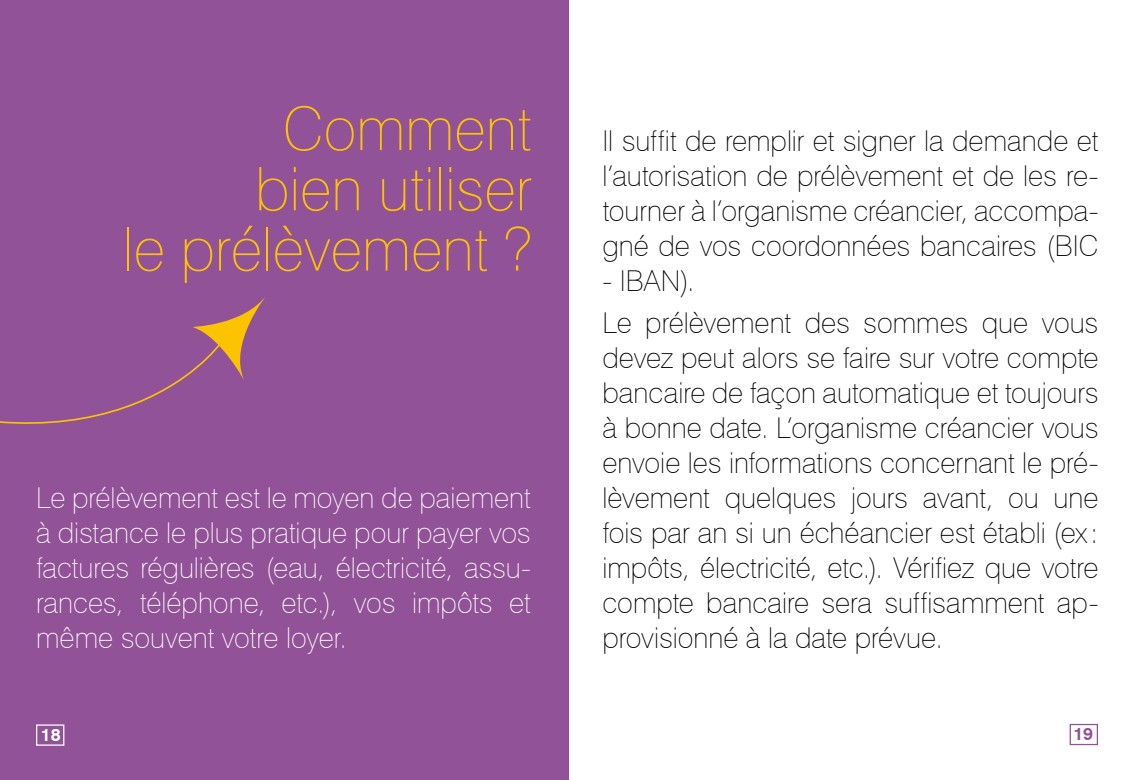
<style>
.page{position:relative;width:1134px;height:780px;background:#fff}
.page>*{position:absolute;margin:0;border:0;box-sizing:border-box;transform-origin:0 0}
.t1{font:100 60.25px/60.2px "Swiss 721 BT";color:#fcc400;text-align:right}
.t2{font:100 28.75px/35px "Swiss 721 BT";color:#000;text-align:justify}
.t3{font:100 28.75px/35px "Swiss 721 BT";color:#fff;text-align:justify}
.t4{font:700 17.5px "Swiss 721 BT";color:#915297}
.t5{font:700 17.5px "Swiss 721 BT";color:#fff}
</style>
<div class="page">
<div style="left:1070px;top:723px;width:28px;height:22px;border:1px solid #915297"></div>
<div style="left:0;top:0;width:568px;height:780px;background:#915297"></div>
<svg style="left:193px;top:297px;width:72px;height:83px"></svg>
<svg style="left:0;top:342px;width:221px;height:82px"></svg>
<div style="left:36px;top:724px;width:28px;height:21px;border:1px solid #fff"></div>
<h1 class="t1" style="left:123px;top:98px;width:410px">Comment<br>bien utiliser<br>le prélèvement ?</h1>
<p class="t3" style="left:36px;top:480px;width:496px">Le prélèvement est le moyen de paiement à distance le plus pratique pour payer vos factures régulières (eau, électricité, assu&shy;rances, téléphone, etc.), vos impôts et même souvent votre loyer.</p>
<p class="t5" style="left:41px;top:723px;width:21px">18</p>
<p class="t2" style="left:602px;top:123px;width:498px">Il suffit de remplir et signer la demande et l’autorisation de prélèvement et de les re&shy;tourner à l’organisme créancier, accompa&shy;gné de vos coordonnées bancaires (BIC</p>
<p class="t2" style="left:602px;top:259px;width:497px;line-height:42px">- IBAN).<br>Le prélèvement des sommes que vous</p>
<p class="t2" style="left:602px;top:340px;width:498px">devez peut alors se faire sur votre compte bancaire de façon automatique et toujours à bonne date. L’organisme créancier vous envoie les informations concernant le pré&shy;lèvement quelques jours avant, ou une fois par an si un échéancier est établi (ex: impôts, électricité, etc.). Vérifiez que votre compte bancaire sera suffisamment ap&shy;provisionné à la date prévue.</p>
<p class="t4" style="left:1073px;top:723px;width:21px">19</p>
</div>
